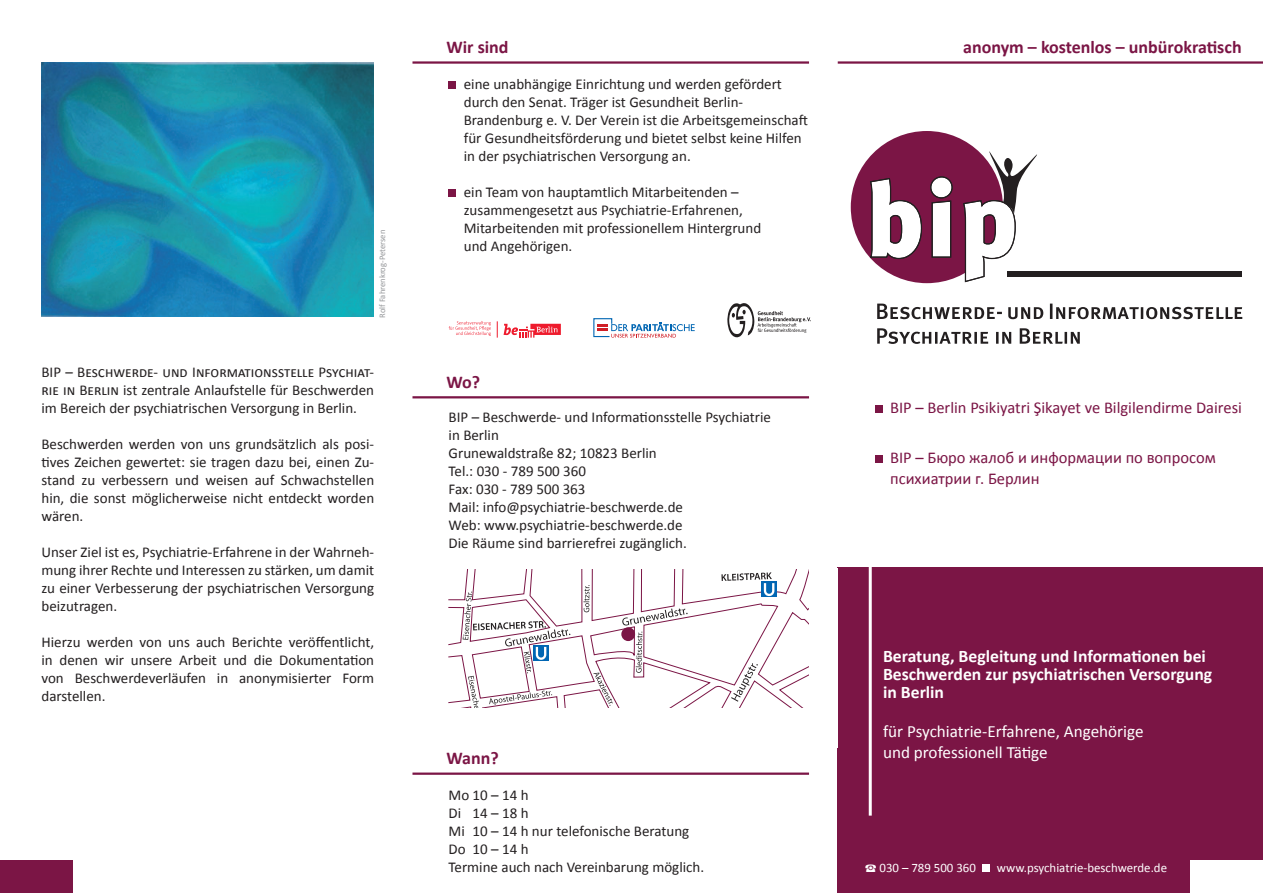
<style>
.page{position:relative;width:1263px;height:893px;background:#fff}
.page>*{position:absolute;margin:0;border:0;box-sizing:border-box;transform-origin:0 0}
.t1{font:700 18px "Calibri";color:#7b1545}
.t2{font:700 17.7px/18px "Calibri";color:#fff}
.t3{font:17.1px/21px "Calibri";color:#fff}
.t4{font:16.5px/21px "Calibri";color:#7b1545}
.t5{font:15px/18px "Calibri";color:#231f20;text-align:justify}
.t6{font:12.9px "Calibri";color:#fff}
.t7{font:8.55px "Calibri";color:#939598}
.s1{font-family:"European Pi One";font-size:12px}
</style>
<div class="page">
<div style="left:838px;top:568px;width:425px;height:325px;background:#7b1545"></div>
<div style="left:1191px;top:860px;width:72px;height:33px;background:#fff"></div>
<hr style="left:869px;top:555px;width:3px;height:261px;background:#fff">
<div style="left:0;top:860px;width:72px;height:33px;background:#7b1545"></div>
<img style="left:41px;top:63px;width:333px;height:253px">
<svg style="left:449px;top:570px;width:360px;height:137px"></svg>
<svg style="left:622px;top:608px;width:66px;height:18px"></svg>
<svg style="left:731px;top:663px;width:27px;height:39px"></svg>
<svg style="left:583px;top:585px;width:6px;height:27px"></svg>
<svg style="left:636px;top:632px;width:6px;height:41px"></svg>
<svg style="left:593px;top:673px;width:20px;height:33px"></svg>
<div style="left:621px;top:627px;width:14px;height:14px;background:#7b1545;border-radius:50%"></div>
<svg style="left:774px;top:582px;width:3px;height:15px"></svg>
<svg style="left:721px;top:572px;width:53px;height:25px"></svg>
<svg style="left:463px;top:592px;width:107px;height:115px"></svg>
<div style="left:982px;top:864px;width:7px;height:8px;background:#fff"></div>
<div style="left:449px;top:81px;width:7px;height:8px;background:#7b1545"></div>
<div style="left:449px;top:189px;width:7px;height:8px;background:#7b1545"></div>
<hr style="left:838px;top:61px;width:425px;height:3px;background:#7b1545">
<div style="left:875px;top:405px;width:7px;height:8px;background:#7b1545"></div>
<div style="left:875px;top:455px;width:7px;height:8px;background:#7b1545"></div>
<hr style="left:412px;top:61px;width:397px;height:3px;background:#7b1545">
<hr style="left:412px;top:396px;width:397px;height:2px;background:#7b1545">
<hr style="left:412px;top:772px;width:397px;height:3px;background:#7b1545">
<svg style="left:727px;top:303px;width:84px;height:35px"></svg>
<svg style="left:593px;top:318px;width:102px;height:20px"></svg>
<svg style="left:496px;top:321px;width:65px;height:17px"></svg>
<svg style="left:504px;top:324px;width:57px;height:14px"></svg>
<svg style="left:497px;top:321px;width:1px;height:17px"></svg>
<svg style="left:449px;top:321px;width:42px;height:15px"></svg>
<div style="left:851px;top:131px;width:152px;height:152px;background:#7b1545;border-radius:50%"></div>
<div style="left:1007px;top:271px;width:235px;height:5px;background:#231f20"></div>
<svg style="left:877px;top:328px;width:203px;height:16px"></svg>
<svg style="left:877px;top:304px;width:365px;height:15px"></svg>
<svg style="left:869px;top:178px;width:53px;height:82px"></svg>
<svg style="left:930px;top:176px;width:23px;height:82px;background:#c1adb6"></svg>
<svg style="left:962px;top:150px;width:75px;height:133px"></svg>
<p class="t7" style="left:377px;top:318px;width:89px;rotate:-90deg">Rolf Fahrenkrog-Petersen</p>
<p class="t5" style="left:41px;top:362px;width:334px">BIP – Beschwerde- und Informationsstelle Psychiat&shy;rie in Berlin ist zentrale Anlaufstelle für Beschwerden im Bereich der psychiatrischen Versorgung in Berlin.</p>
<p class="t5" style="left:41px;top:434px;width:334px">Beschwerden werden von uns grundsätzlich als posi&shy;tives Zeichen gewertet: sie tragen dazu bei, einen Zu&shy;stand zu verbessern und weisen auf Schwachstellen hin, die sonst möglicherweise nicht entdeckt worden wären.</p>
<p class="t5" style="left:41px;top:542px;width:334px">Unser Ziel ist es, Psychiatrie-Erfahrene in der Wahrneh&shy;mung ihrer Rechte und Interessen zu stärken, um damit zu einer Verbesserung der psychiatrischen Versorgung beizutragen.</p>
<p class="t5" style="left:41px;top:632px;width:334px">Hierzu werden von uns auch Berichte veröffentlicht, in denen wir unsere Arbeit und die Dokumentation von Beschwerdeverläufen in anonymisierter Form darstellen.</p>
<p class="t1" style="left:446px;top:36px;width:64px">Wir sind</p>
<p class="t5" style="left:464px;top:74px;width:346px;text-align:left">eine unabhängige Einrichtung und werden gefördert durch den Senat. Träger ist Gesundheit Berlin-Brandenburg e. V. Der Verein ist die Arbeitsgemeinschaft für Gesundheitsförderung und bietet selbst keine Hilfen in der psychiatrischen Versorgung an.</p>
<p class="t5" style="left:464px;top:182px;width:299px;text-align:left">ein Team von hauptamtlich Mitarbeitenden – zusammengesetzt aus Psychiatrie-Erfahrenen, Mitarbeitenden mit professionellem Hintergrund und Angehörigen.</p>
<p class="t1" style="left:446px;top:371px;width:35px">Wo?</p>
<p class="t5" style="left:449px;top:407px;width:324px;text-align:left">BIP – Beschwerde- und Informationsstelle Psychiatrie in Berlin<br>Grunewaldstraße 82; 10823 Berlin<br>Tel.: 030 - 789 500 360<br>Fax: 030 - 789 500 363<br>Mail: info@psychiatrie-beschwerde.de<br>Web: www.psychiatrie-beschwerde.de<br>Die Räume sind barrierefrei zugänglich.</p>
<p class="t1" style="left:446px;top:747px;width:54px">Wann?</p>
<p class="t5" style="left:449px;top:785px;width:257px;text-align:left">Mo 10 – 14 h<br>Di 14 – 18 h<br>Mi 10 – 14 h nur telefonische Beratung<br>Do 10 – 14 h<br>Termine auch nach Vereinbarung möglich.</p>
<p class="t1" style="left:963px;top:36px;width:280px">anonym – kostenlos – unbürokratisch</p>
<p class="t4" style="left:890px;top:396px;width:353px">BIP – Berlin Psikiyatri Şikayet ve Bilgilendirme Dairesi</p>
<p class="t4" style="left:890px;top:446px;width:327px">BIP – Бюро жалоб и информации по вопросом психиатрии г. Берлин</p>
<p class="t2" style="left:883px;top:647px;width:331px">Beratung, Begleitung und Informationen bei<br>Beschwerden zur psychiatrischen Versorgung in Berlin</p>
<p class="t3" style="left:883px;top:720px;width:262px">für Psychiatrie-Erfahrene, Angehörige und professionell Tätige</p>
<p class="t6" style="left:865px;top:859px;width:113px"><span class="s1">Z</span> 030 – 789 500 360</p>
<p class="t6" style="left:997px;top:859px;width:172px">www.psychiatrie-beschwerde.de</p>
</div>
